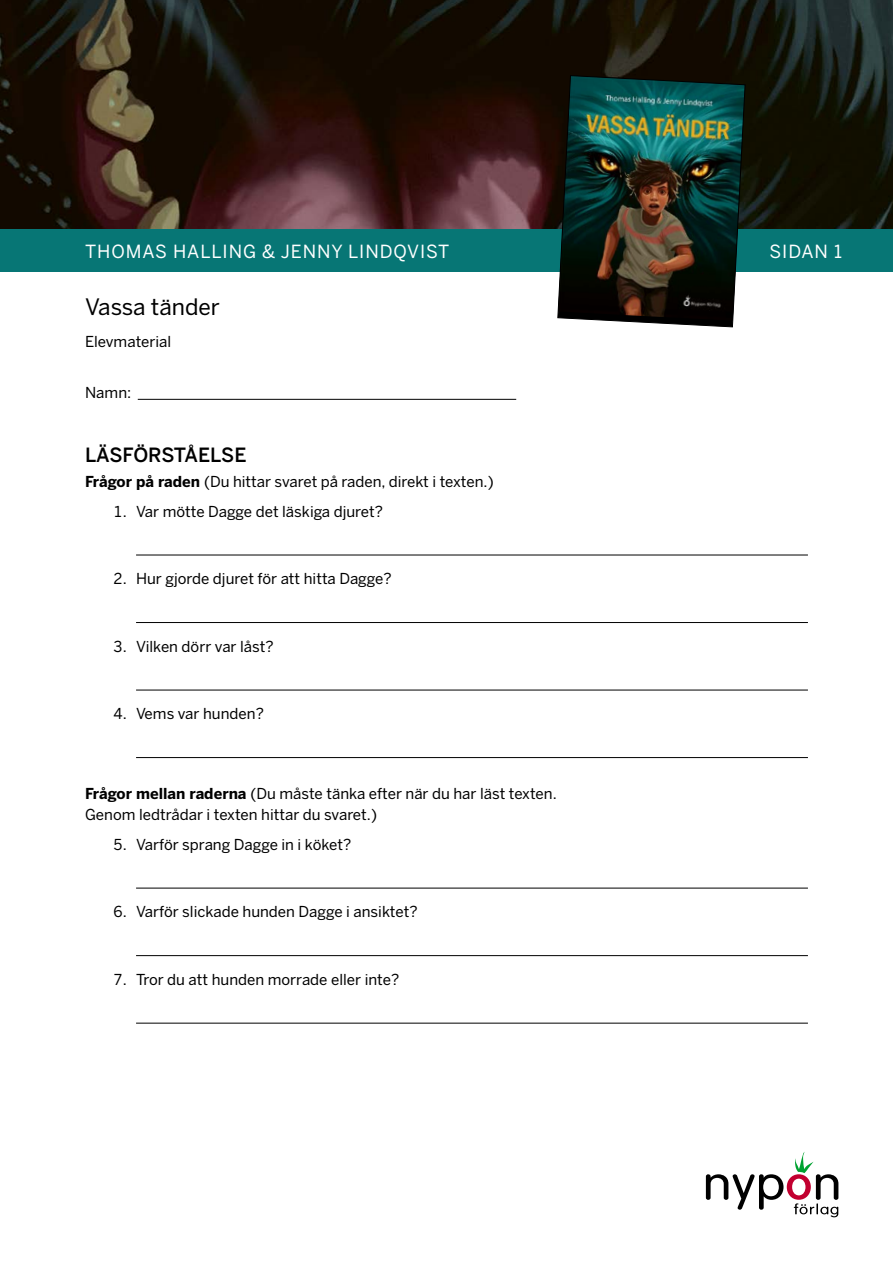
<style>
.page{position:relative;width:893px;height:1263px;background:#fff}
.page>*{position:absolute;margin:0;border:0;box-sizing:border-box;transform-origin:0 0}
.t1{font:22.5px "Benton Sans";color:#000}
.t2{font:500 19.5px "Benton Sans";letter-spacing:-.005em;color:#000}
.t3{font:18px "Benton Sans";letter-spacing:.05em;color:#fff}
.t4{font:15px/21px "Benton Sans";color:#000}
.s1{font-weight:700}
</style>
<div class="page">
<img style="left:0;top:0;width:893px;height:230px">
<div style="left:0;top:230px;width:893px;height:42px;background:#077675"></div>
<img style="left:557px;top:75px;width:189px;height:253px">
<svg style="left:706px;top:1152px;width:132px;height:65px"></svg>
<hr style="left:138px;top:399px;width:378px;height:1px;background:#000">
<hr style="left:136px;top:555px;width:672px;height:1px;background:#000">
<hr style="left:136px;top:622px;width:672px;height:1px;background:#000">
<hr style="left:136px;top:690px;width:672px;height:1px;background:#000">
<hr style="left:136px;top:757px;width:672px;height:1px;background:#000">
<hr style="left:136px;top:888px;width:672px;height:1px;background:#000">
<hr style="left:136px;top:955px;width:672px;height:1px;background:#000">
<hr style="left:136px;top:1023px;width:672px;height:1px;background:#000">
<p class="t3" style="left:85px;top:241px;width:366px">THOMAS HALLING &amp; JENNY LINDQVIST</p>
<h1 class="t1" style="left:85px;top:294px;width:136px">Vassa tänder</h1>
<p class="t4" style="left:85px;top:331px;width:88px">Elevmaterial</p>
<p class="t4" style="left:85px;top:382px;width:48px">Namn:</p>
<h2 class="t2" style="left:85px;top:443px;width:163px">LÄSFÖRSTÅELSE</h2>
<p class="t4" style="left:85px;top:471px;width:410px"><span class="s1">Frågor på raden</span> (Du hittar svaret på raden, direkt i texten.)</p>
<p class="t4" style="left:113px;top:501px;width:271px">1. Var mötte Dagge det läskiga djuret?</p>
<p class="t4" style="left:113px;top:568px;width:280px">2. Hur gjorde djuret för att hitta Dagge?</p>
<p class="t4" style="left:113px;top:636px;width:162px">3. Vilken dörr var låst?</p>
<p class="t4" style="left:113px;top:703px;width:152px">4. Vems var hunden?</p>
<p class="t4" style="left:85px;top:783px;width:473px"><span class="s1">Frågor mellan raderna</span> (Du måste tänka efter när du har läst texten.<br>Genom ledtrådar i texten hittar du svaret.)</p>
<p class="t4" style="left:113px;top:834px;width:240px">5. Varför sprang Dagge in i köket?</p>
<p class="t4" style="left:113px;top:901px;width:306px">6. Varför slickade hunden Dagge i ansiktet?</p>
<p class="t4" style="left:113px;top:969px;width:288px">7. Tror du att hunden morrade eller inte?</p>
<p class="t3" style="left:769px;top:241px;width:74px">SIDAN 1</p>
</div>
